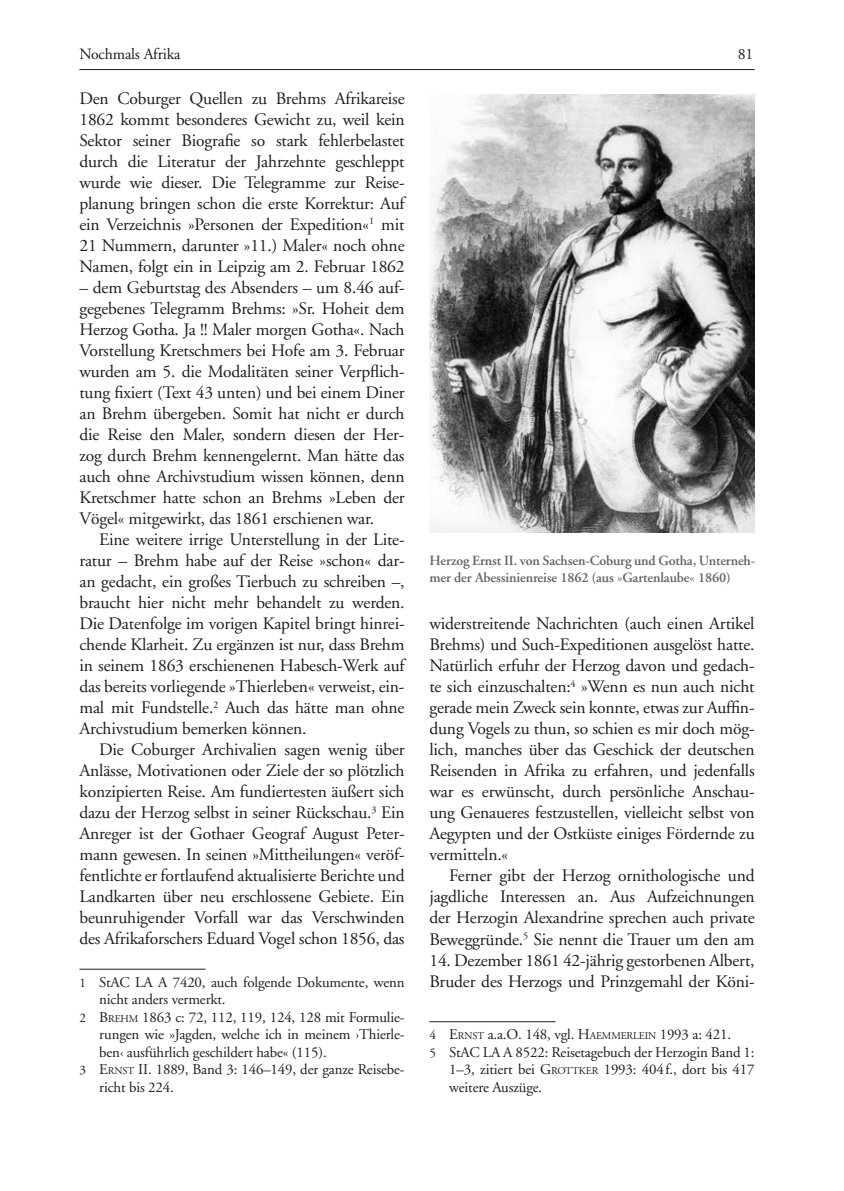
<style>
.page{position:relative;width:844px;height:1191px;background:#fff}
.page>*{position:absolute;margin:0;border:0;box-sizing:border-box;transform-origin:0 0}
.t1{font:17.5px/21px "Adobe Garamond";letter-spacing:-.01em;color:#1d1d1b;text-align:justify}
.t2{font:15.75px "Adobe Garamond";letter-spacing:-.01em;color:#1d1d1b}
.t3{font:14.88px "Adobe Garamond";letter-spacing:-.01em;color:#1d1d1b}
.t4{font:600 14px/16.8px "Adobe Garamond";letter-spacing:-.01em;color:#646463}
.s1{font-size:13.12px}
.s2{font-style:inherit}
.s3{font-size:10.33px}
.s4{font-weight:400}
</style>
<div class="page">
<hr style="left:79px;top:69px;width:675px;height:1px;background:#1d1d1b">
<hr style="left:79px;top:969px;width:126px;height:1px;background:#1d1d1b">
<hr style="left:429px;top:1021px;width:126px;height:1px;background:#1d1d1b">
<img style="left:429px;top:94px;width:325px;height:439px">
<p class="t2" style="left:79px;top:44px;width:103px">Nochmals Afrika</p>
<p class="t2" style="left:737px;top:44px;width:17px">81</p>
<p class="t1" style="left:79px;top:88px;width:326px">Den Coburger Quellen zu Brehms Afrikareise 1862 kommt besonderes Gewicht zu, weil kein Sektor seiner Biografie so stark fehlerbelastet durch die Literatur der Jahrzehnte geschleppt wurde wie dieser. Die Telegramme zur Reise&shy;planung bringen schon die erste Korrektur: Auf ein Verzeichnis »Personen der Expedition«<sup>1</sup> mit 21 Nummern, darunter »11.) Maler« noch ohne Namen, folgt ein in Leipzig am 2. Februar 1862</p>
<p class="t1" style="left:79px;top:277px;width:326px">– dem Geburtstag des Absenders – um 8.46 auf&shy;gegebenes Telegramm Brehms: »Sr. Hoheit dem Herzog Gotha. Ja !! Maler morgen Gotha«. Nach Vorstellung Kretschmers bei Hofe am 3. Februar wurden am 5. die Modalitäten seiner Verpflich&shy;tung fixiert (Text 43 unten) und bei einem Diner an Brehm übergeben. Somit hat nicht er durch die Reise den Maler, sondern diesen der Her&shy;zog durch Brehm kennengelernt. Man hätte das auch ohne Archivstudium wissen können, denn Kretschmer hatte schon an Brehms »Leben der Vögel« mitgewirkt, das 1861 erschienen war.</p>
<p class="t1" style="left:79px;top:529px;width:326px;text-indent:20px">Eine weitere irrige Unterstellung in der Lite&shy;ratur – Brehm habe auf der Reise »schon« dar&shy;an gedacht, ein großes Tierbuch zu schreiben –, braucht hier nicht mehr behandelt zu werden.<br>Die Datenfolge im vorigen Kapitel bringt hinrei&shy;chende Klarheit. Zu ergänzen ist nur, dass Brehm in seinem 1863 erschienenen Habesch-Werk auf das bereits vorliegende »Thierleben« verweist, ein&shy;mal mit Fundstelle.<sup>2</sup> Auch das hätte man ohne Archivstudium bemerken können.</p>
<p class="t1" style="left:79px;top:739px;width:326px;text-indent:20px">Die Coburger Archivalien sagen wenig über Anlässe, Motivationen oder Ziele der so plötzlich konzipierten Reise. Am fundiertesten äußert sich dazu der Herzog selbst in seiner Rückschau.<sup>3</sup> Ein Anreger ist der Gothaer Geograf August Peter&shy;mann gewesen. In seinen »Mittheilungen« veröf&shy;fentlichte er fortlaufend aktualisierte Berichte und Landkarten über neu erschlossene Gebiete. Ein beunruhigender Vorfall war das Verschwinden des Afrikaforschers Eduard Vogel schon 1856, das</p>
<p class="t3" style="left:79px;top:973px;width:326px"><span class="s1">1</span> StAC LA A 7420, auch folgende Dokumente, wenn</p>
<p class="t3" style="left:99px;top:990px;width:128px">nicht anders vermerkt.</p>
<p class="t3" style="left:79px;top:1008px;width:326px"><span class="s1">2</span> <span class="s2">B</span><span class="s3">REHM</span> 1863 c: 72, 112, 119, 124, 128 mit Formulie-</p>
<p class="t3" style="left:99px;top:1025px;width:307px">rungen wie »Jagden, welche ich in meinem ›Thierle-</p>
<p class="t3" style="left:99px;top:1043px;width:229px">ben‹ ausführlich geschildert habe« (115).</p>
<p class="t3" style="left:79px;top:1060px;width:326px"><span class="s1">3</span> <span class="s2">E</span><span class="s3">RNST</span> II. 1889, Band 3: 146–149, der ganze Reisebe-</p>
<p class="t3" style="left:99px;top:1078px;width:76px">richt bis 224.</p>
<p class="t4" style="left:429px;top:552px;width:327px">Herzog Ernst II. von Sachsen-Coburg und Gotha, Unterneh&shy;mer der Abessinienreise 1862 (aus <span class="s4">»</span>Gartenlaube<span class="s4">«</span> 1860)</p>
<p class="t1" style="left:429px;top:613px;width:326px">widerstreitende Nachrichten (auch einen Artikel Brehms) und Such-Expeditionen ausgelöst hatte.<br>Natürlich erfuhr der Herzog davon und gedach&shy;te sich einzuschalten:<sup>4</sup> »Wenn es nun auch nicht gerade mein Zweck sein konnte, etwas zur Auffin&shy;dung Vogels zu thun, so schien es mir doch mög&shy;lich, manches über das Geschick der deutschen Reisenden in Afrika zu erfahren, und jedenfalls war es erwünscht, durch persönliche Anschau&shy;ung Genaueres festzustellen, vielleicht selbst von Aegypten und der Ostküste einiges Fördernde zu vermitteln.«</p>
<p class="t1" style="left:429px;top:865px;width:326px;text-indent:20px">Ferner gibt der Herzog ornithologische und jagdliche Interessen an. Aus Aufzeichnungen der Herzogin Alexandrine sprechen auch private Beweggründe.<sup>5</sup> Sie nennt die Trauer um den am</p>
<p class="t1" style="left:429px;top:949px;width:326px">14. Dezember 1861 42-jährig gestorbenen Albert,<br>Bruder des Herzogs und Prinzgemahl der Köni-</p>
<p class="t3" style="left:429px;top:1025px;width:303px"><span class="s1">4</span> <span class="s2">E</span><span class="s3">RNST</span> a.a.O. 148, vgl. <span class="s2">H</span><span class="s3">AEMMERLEIN</span> 1993 a: 421.</p>
<p class="t3" style="left:429px;top:1043px;width:326px"><span class="s1">5</span> StAC LA A 8522: Reisetagebuch der Herzogin Band 1:</p>
<p class="t3" style="left:449px;top:1060px;width:307px">1–3, zitiert bei <span class="s2">G</span><span class="s3">ROTTKER</span> 1993: 404f., dort bis 417</p>
<p class="t3" style="left:449px;top:1078px;width:94px">weitere Auszüge.</p>
</div>
